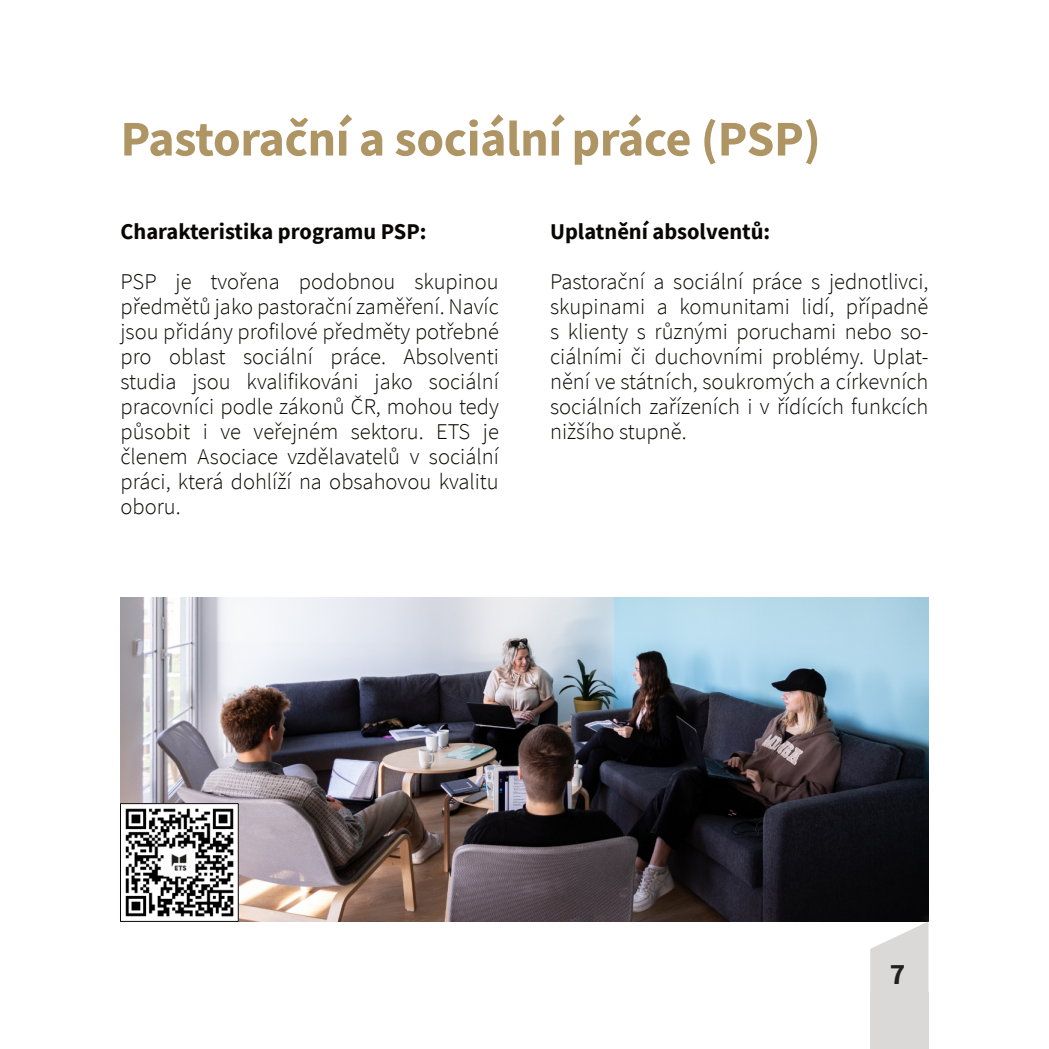
<style>
.page{position:relative;width:1049px;height:1049px;background:#fff}
.page>*{position:absolute;margin:0;border:0;box-sizing:border-box;transform-origin:0 0}
.t1{font:700 50px "Source Sans Pro";letter-spacing:-.005em;color:#ae9563}
.t2{font:700 29.5px "Source Sans Pro";color:#231f20}
.t3{font:300 22.5px/25px "Source Sans Pro";color:#080704;text-align:justify}
.t4{font:700 22.5px "Source Sans Pro";color:#080704}
</style>
<div class="page">
<img style="left:120px;top:597px;width:808px;height:324px">
<img style="left:122px;top:805px;width:114px;height:114px">
<div style="left:120px;top:803px;width:118px;height:118px;border:1px solid #080704"></div>
<svg style="left:870px;top:921px;width:58px;height:71px"></svg>
<div style="left:870px;top:992px;width:58px;height:57px;background:#dbd9d8"></div>
<h1 class="t1" style="left:120px;top:118px;width:702px">Pastorační a sociální práce (PSP)</h1>
<p class="t4" style="left:120px;top:222px;width:308px">Charakteristika programu PSP:</p>
<p class="t3" style="left:120px;top:271px;width:380px">PSP je tvořena podobnou skupinou předmětů jako pastorační zaměření. Navíc jsou přidány profilové předměty potřebné pro oblast sociální práce. Absolventi studia jsou kvalifikováni jako sociální pracovníci podle zákonů ČR, mohou tedy působit i ve veřejném sektoru. ETS je členem Asociace vzdělavatelů v sociální práci, která dohlíží na obsahovou kvalitu oboru.</p>
<p class="t4" style="left:550px;top:222px;width:222px">Uplatnění absolventů:</p>
<p class="t3" style="left:550px;top:271px;width:380px">Pastorační a sociální práce s jednotlivci, skupinami a komunitami lidí, případně s klienty s různými poruchami nebo so&shy;ciálními či duchovními problémy. Uplat&shy;nění ve státních, soukromých a církevních sociálních zařízeních i v řídících funkcích nižšího stupně.</p>
<h2 class="t2" style="left:890px;top:962px;width:17px">7</h2>
</div>
